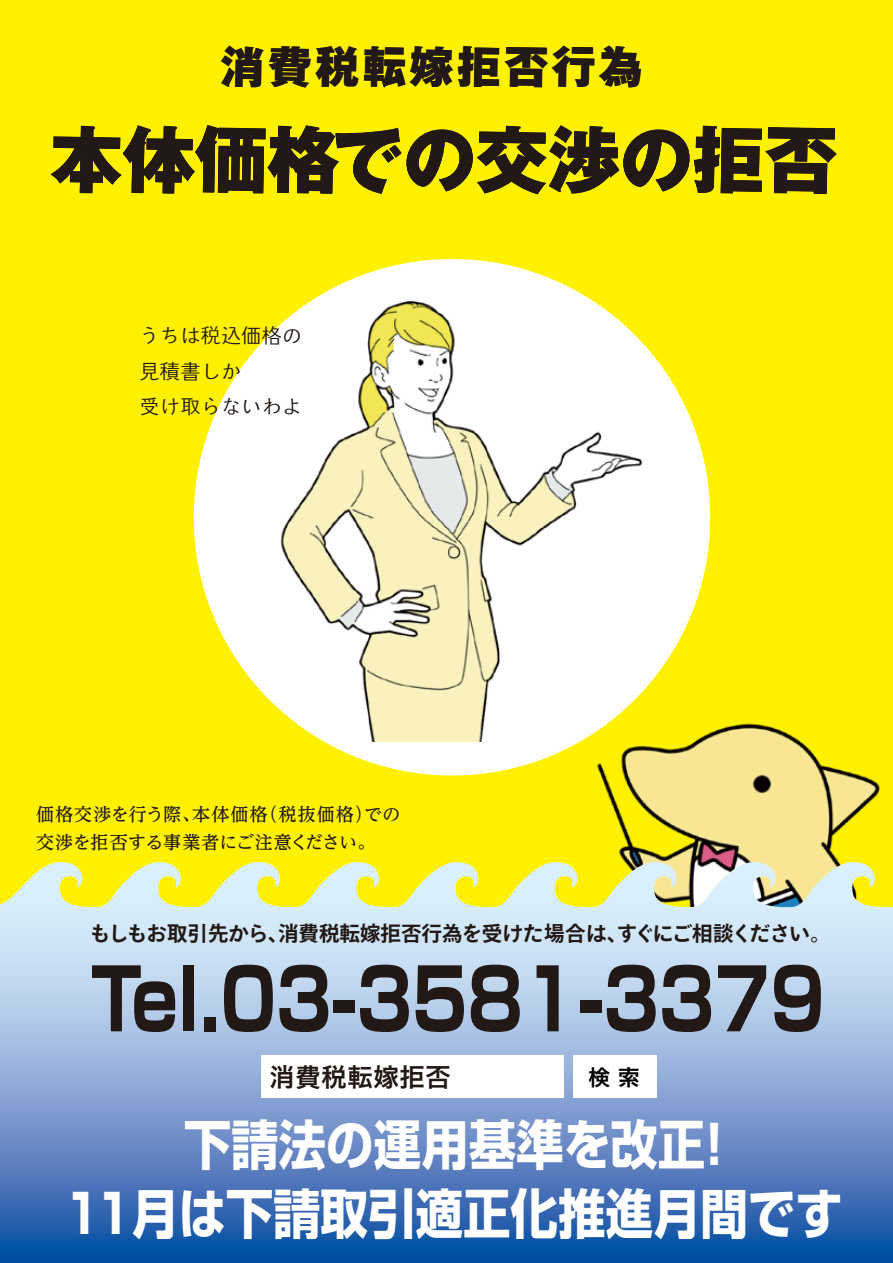
<style>
.page{position:relative;width:893px;height:1263px;background:#fff100}
.page>*{position:absolute;margin:0;border:0;box-sizing:border-box;transform-origin:0 0}
.t1{font:700 83.7px "Shin Go Pr 6";color:#221815;scale:.81 1}
.t2{font:800 72.45px "Gothic MB101 Pro";color:#221815}
.t3{font:700 53.55px/69.4px "Shin Go Pr 6";color:#fff;text-align:center;scale:.89 1}
.t4{font:800 43.8px "Gothic MB101 Pro";color:#221815}
.t5{font:26.55px "Koburina Go Std W6";letter-spacing:-.02em;color:#221815}
.t6{font:22.8px "Koburina Go Std W6";color:#000}
.t7{font:20.85px/35.4px "Kai Gothic Std W3";letter-spacing:-.02em;color:#221815}
.t8{font:700 20.55px "Ryo Gothic Plus N";color:#221815}
.t9{font:500 18px/27.6px "UD Reimin Pro";letter-spacing:.025em;color:#221815}
</style>
<div class="page">
<img style="left:597px;top:723px;width:283px;height:138px">
<svg style="left:0;top:861px;width:893px;height:402px;background:#8eacc9"></svg>
<div style="left:194px;top:259px;width:516px;height:516px;background:#fff;border-radius:50%"></div>
<div style="left:261px;top:1055px;width:303px;height:43px;background:#fff"></div>
<div style="left:573px;top:1055px;width:83px;height:43px;background:#fff"></div>
<img style="left:264px;top:289px;width:390px;height:452px">
<h3 class="t4" style="left:222px;top:26px;width:423px;rotate:1deg">消費税転嫁拒否行為</h3>
<h2 class="t2" style="left:51px;top:92px;width:788px;rotate:1deg">本体価格での交渉の拒否</h2>
<p class="t7" style="left:139px;top:318px;width:165px">うちは税込価格の見積書しか<br>受け取らないわよ</p>
<p class="t9" style="left:36px;top:800px;width:366px">価格交渉を行う際、本体価格（税抜価格）での交渉を拒否する事業者にご注意ください。</p>
<p class="t8" style="left:90px;top:921px;width:742px">もしもお取引先から、消費税転嫁拒否行為を受けた場合は、すぐにご相談ください。</p>
<h1 class="t1" style="left:91px;top:933px;width:908px">Tel.03-3581-3379</h1>
<h3 class="t5" style="left:269px;top:1057px;width:184px">消費税転嫁拒否</h3>
<p class="t6" style="left:588px;top:1060px;width:54px">検索</p>
<h3 class="t3" style="left:64px;top:1108px;width:877px">下請法の運用基準を改正！<br>11月は下請取引適正化推進月間です</h3>
</div>
